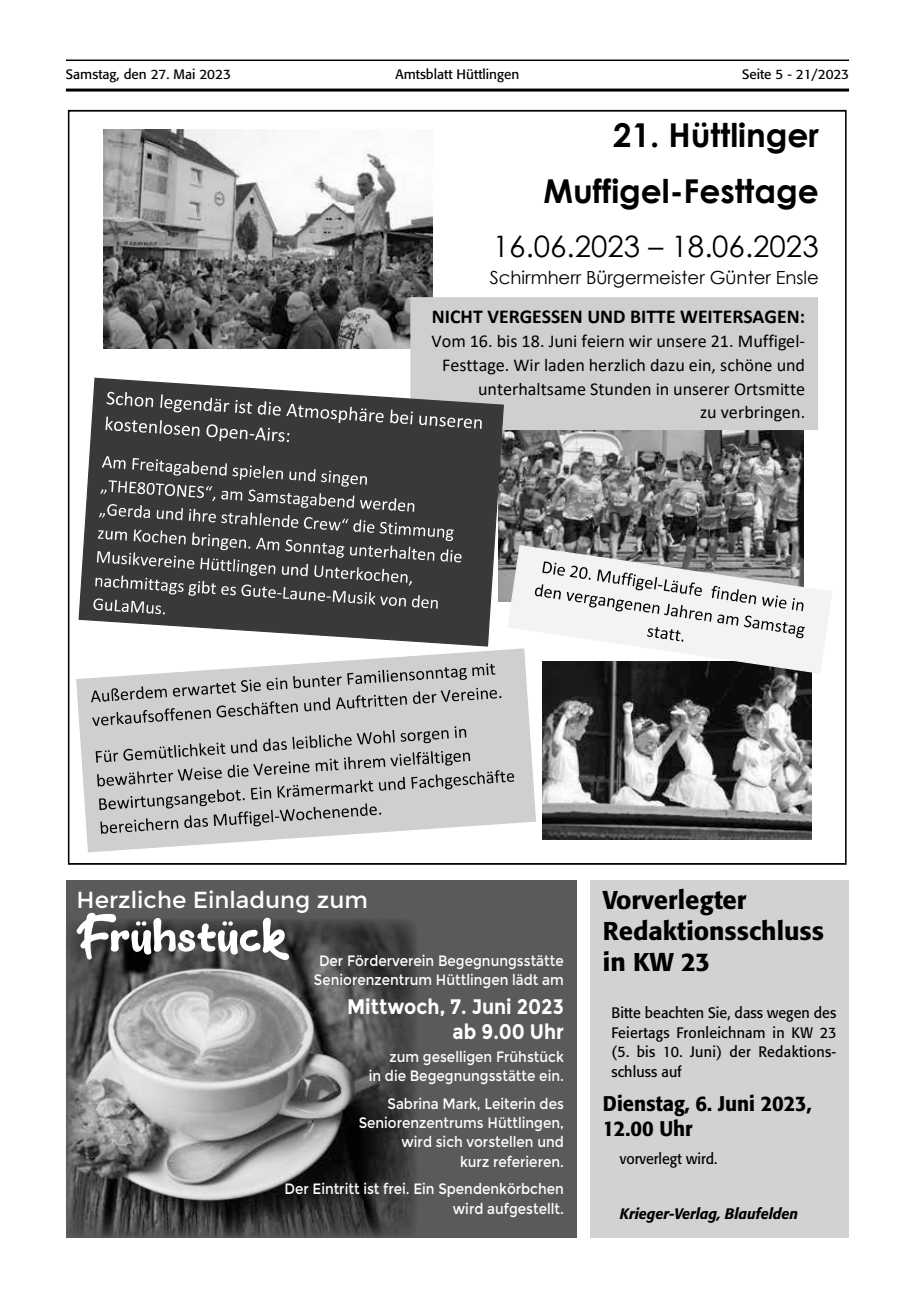
<style>
.page{position:relative;width:915px;height:1297px;background:#fff}
.page>*{position:absolute;margin:0;border:0;box-sizing:border-box;transform-origin:0 0}
.t1{font:55.5px "Huggie Bunny";color:#fff}
.t2{font:700 32.85px/56.7px "Century Gothic";color:#000;text-align:right}
.t3{font:29.55px "Century Gothic";color:#000}
.t4{font:500 25.5px/30.8px "Formata";color:#000}
.t5{font:23.25px "Montserrat";color:#fff}
.t6{font:700 21px/24.6px "Montserrat";color:#fff;text-align:right;scale:.9 1}
.t7{font:500 21px/25.2px "Formata";color:#000;scale:.95 1}
.t8{font:700 19.65px "Calibri";color:#000}
.t9{font:18.15px/23.7px "Calibri";color:#000;text-align:right}
.t10{font:18.15px "Century Gothic";color:#000}
.t11{font:15px/19.2px "Montserrat";color:#fff;text-align:right;scale:.9 1}
.t12{font:15px/19.5px "Formata";letter-spacing:.02em;color:#000;text-align:justify;scale:.95 1}
.t13{font:italic 500 15px "Formata";color:#000;scale:.95 1}
.t14{font:15px "Formata";color:#000;scale:.95 1}
.t15{font:13.5px "Formata";color:#000}
</style>
<div class="page">
<hr style="left:66px;top:60px;width:782px;height:1px;background:#000">
<hr style="left:66px;top:89px;width:782px;height:3px;background:#000">
<svg style="left:68px;top:110px;width:778px;height:755px"></svg>
<svg style="left:91px;top:456px;width:741px;height:378px"></svg>
<div style="left:66px;top:880px;width:510px;height:357px;background:#5a5a5a"></div>
<img style="left:67px;top:919px;width:349px;height:318px">
<div style="left:590px;top:880px;width:258px;height:357px;background:#d2d2d2"></div>
<p class="t15" style="left:66px;top:66px;width:166px">Samstag, den 27. Mai 2023</p>
<p class="t15" style="left:395px;top:66px;width:125px">Amtsblatt Hüttlingen</p>
<p class="t15" style="left:741px;top:66px;width:108px">Seite 5 - 21/2023</p>
<h2 class="t2" style="left:543px;top:105px;width:277px">21. Hüttlinger<br>Muffigel-Festtage</h2>
<h3 class="t3" style="left:492px;top:225px;width:327px">16.06.2023 – 18.06.2023</h3>
<p class="t10" style="left:489px;top:265px;width:330px">Schirmherr Bürgermeister Günter Ensle</p>
<h3 class="t8" style="left:431px;top:302px;width:374px">NICHT VERGESSEN UND BITTE WEITERSAGEN:</h3>
<p class="t9" style="left:431px;top:329px;width:375px">Vom 16. bis 18. Juni feiern wir unsere 21. Muffigel-Festtage. Wir laden herzlich dazu ein, schöne und unterhaltsame Stunden in unserer Ortsmitte<br>zu verbringen.</p>
<h3 class="t5" style="left:77px;top:886px;width:293px">Herzliche Einladung zum</h3>
<h1 class="t1" style="left:77px;top:899px;width:212px">Frühstück</h1>
<p class="t11" style="left:314px;top:951px;width:279px;text-align:center">Der Förderverein Begegnungsstätte<br>Seniorenzentrum Hüttlingen lädt am</p>
<h3 class="t6" style="left:347px;top:994px;width:242px">Mittwoch, 7. Juni 2023 ab 9.00 Uhr</h3>
<p class="t11" style="left:368px;top:1047px;width:218px">zum geselligen Frühstück<br>in die Begegnungsstätte ein.</p>
<p class="t11" style="left:358px;top:1094px;width:229px">Sabrina Mark, Leiterin des<br>Seniorenzentrums Hüttlingen, wird sich vorstellen und<br>kurz referieren.</p>
<p class="t11" style="left:284px;top:1179px;width:312px">Der Eintritt ist frei. Ein Spendenkörbchen wird aufgestellt.</p>
<h3 class="t4" style="left:602px;top:885px;width:222px">Vorverlegter<br>Redaktionsschluss in KW 23</h3>
<p class="t12" style="left:611px;top:1003px;width:238px">Bitte beachten Sie, dass wegen des Feiertags Fronleichnam in KW 23 (5. bis 10. Juni) der Redaktions&shy;schluss auf</p>
<h3 class="t7" style="left:602px;top:1090px;width:221px">Dienstag, 6. Juni 2023,<br>12.00 Uhr</h3>
<p class="t14" style="left:619px;top:1149px;width:104px">vorverlegt wird.</p>
<p class="t13" style="left:619px;top:1204px;width:189px">Krieger-Verlag, Blaufelden</p>
</div>
